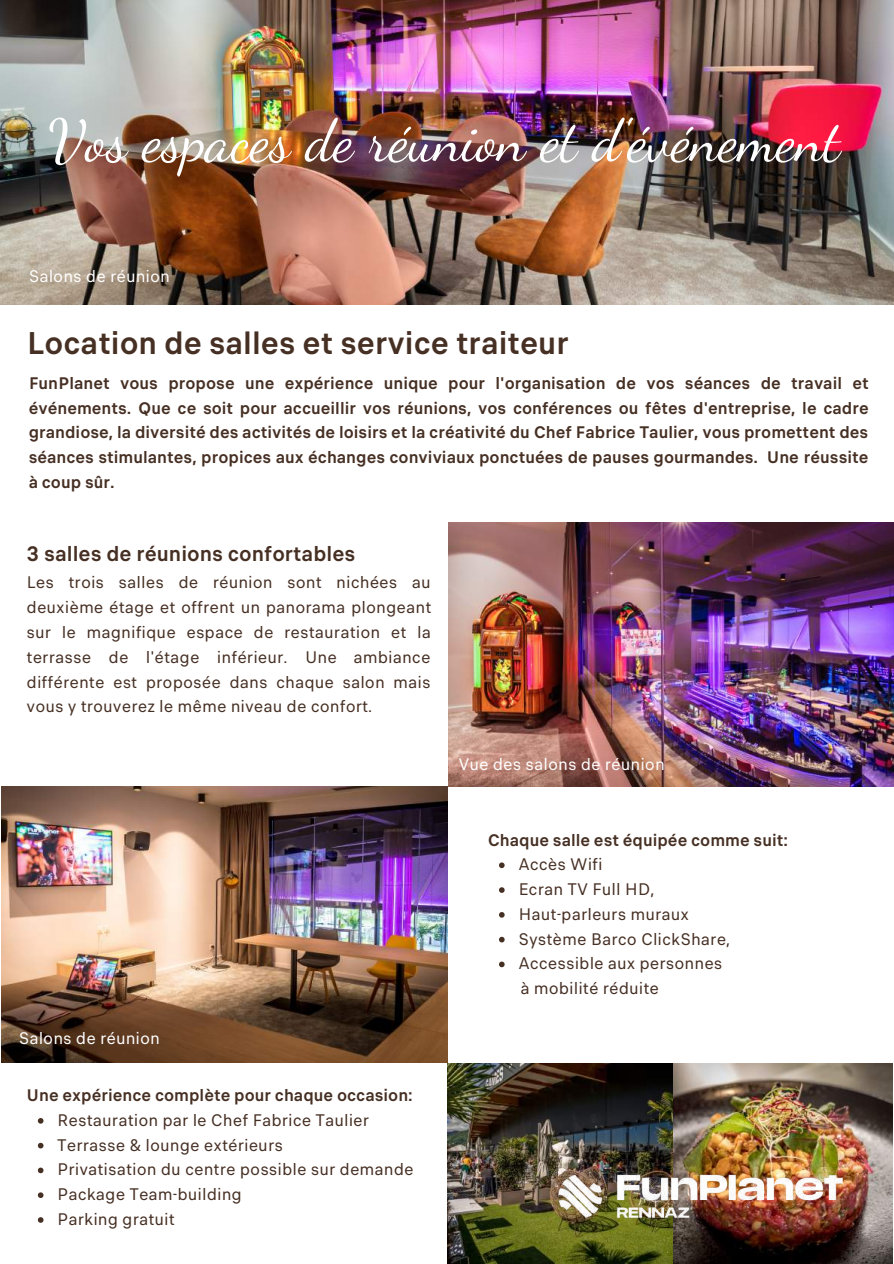
<style>
.page{position:relative;width:894px;height:1264px;background:#fff}
.page>*{position:absolute;margin:0;border:0;box-sizing:border-box;transform-origin:0 0}
.t1{font:58.95px "Dancing Script";color:#fff}
.t2{font:700 33.75px "Finder";color:#462f23}
.t3{font:700 22.5px "Finder";color:#462f23}
.t4{font:18px/24.8px "Finder";color:#462f23}
.t5{font:700 18px/24.8px "Finder";color:#462f23;text-align:justify}
.t6{font:18px "Finder";color:#fff}
</style>
<div class="page">
<img style="left:0;top:0;width:893px;height:304px">
<img style="left:448px;top:522px;width:445px;height:264px">
<img style="left:1px;top:786px;width:446px;height:276px">
<img style="left:447px;top:1063px;width:444px;height:200px">
<svg style="left:499px;top:862px;width:5px;height:6px"></svg>
<svg style="left:499px;top:887px;width:5px;height:5px"></svg>
<svg style="left:499px;top:912px;width:5px;height:5px"></svg>
<svg style="left:499px;top:936px;width:5px;height:6px"></svg>
<svg style="left:499px;top:961px;width:5px;height:6px"></svg>
<svg style="left:38px;top:1118px;width:5px;height:5px"></svg>
<svg style="left:38px;top:1142px;width:5px;height:6px"></svg>
<svg style="left:38px;top:1167px;width:5px;height:6px"></svg>
<svg style="left:38px;top:1192px;width:5px;height:5px"></svg>
<svg style="left:38px;top:1217px;width:5px;height:5px"></svg>
<img style="left:509px;top:1122px;width:381px;height:140px">
<h1 class="t1" style="left:48px;top:106px;width:793px">Vos espaces de réunion et d'événement</h1>
<p class="t6" style="left:29px;top:264px;width:143px">Salons de réunion</p>
<h2 class="t2" style="left:27px;top:321px;width:543px">Location de salles et service traiteur</h2>
<p class="t5" style="left:29px;top:371px;width:841px">FunPlanet vous propose une expérience unique pour l'organisation de vos séances de travail et événements. Que ce soit pour accueillir vos réunions, vos conférences ou fêtes d'entreprise, le cadre grandiose, la diversité des activités de loisirs et la créativité du Chef Fabrice Taulier, vous promettent des séances stimulantes, propices aux échanges conviviaux ponctuées de pauses gourmandes. Une réussite à coup sûr.</p>
<p class="t3" style="left:27px;top:539px;width:330px">3 salles de réunions confortables</p>
<p class="t4" style="left:27px;top:570px;width:406px;text-align:justify">Les trois salles de réunion sont nichées au deuxième étage et offrent un panorama plongeant sur le magnifique espace de restauration et la terrasse de l'étage inférieur. Une ambiance différente est proposée dans chaque salon mais vous y trouverez le même niveau de confort.</p>
<p class="t6" style="left:19px;top:1026px;width:143px">Salons de réunion</p>
<p class="t5" style="left:27px;top:1083px;width:387px">Une expérience complète pour chaque occasion:</p>
<p class="t4" style="left:57px;top:1107px;width:358px">Restauration par le Chef Fabrice Taulier<br>Terrasse &amp; lounge extérieurs<br>Privatisation du centre possible sur demande<br>Package Team-building<br>Parking gratuit</p>
<p class="t6" style="left:458px;top:752px;width:208px">Vue des salons de réunion</p>
<p class="t5" style="left:487px;top:827px;width:302px">Chaque salle est équipée comme suit:</p>
<p class="t4" style="left:518px;top:852px;width:213px">Accès Wifi<br>Ecran TV Full HD,<br>Haut-parleurs muraux<br>Système Barco ClickShare,<br>Accessible aux personnes</p>
<p class="t4" style="left:520px;top:976px;width:140px">à mobilité réduite</p>
</div>
